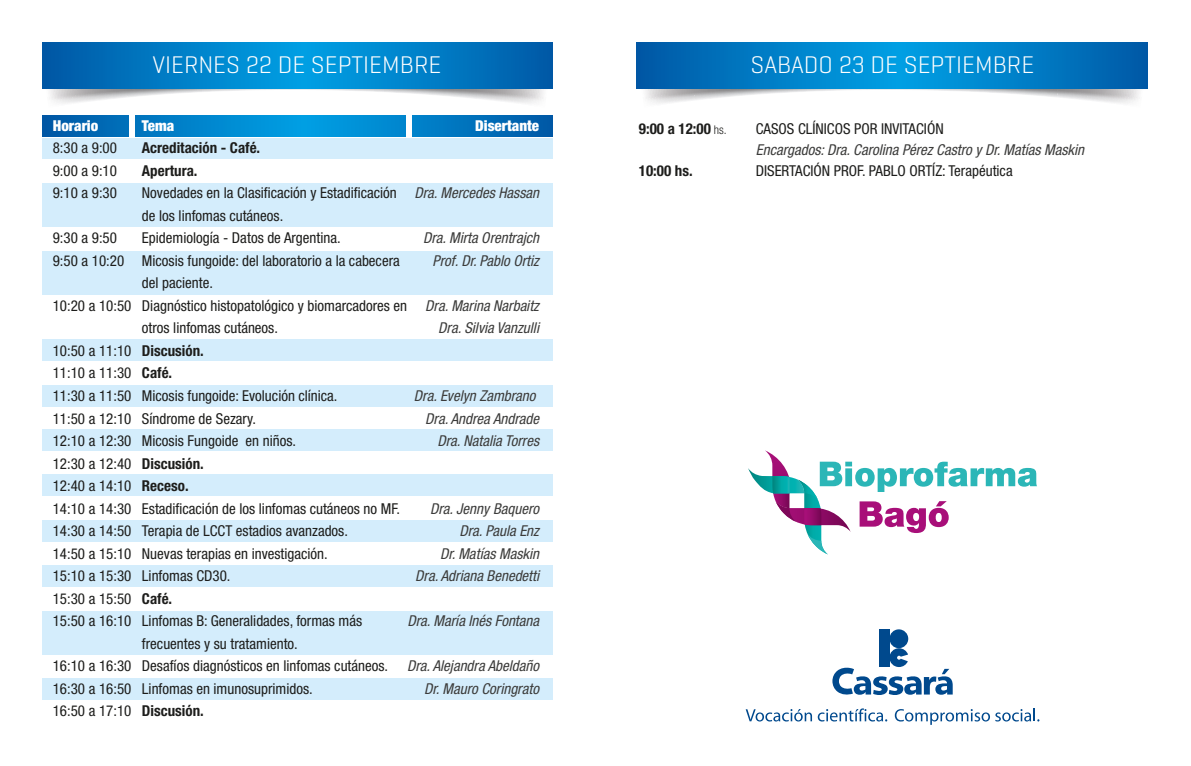
<style>
.page{position:relative;width:1191px;height:766px;background:#fff}
.page>*{position:absolute;margin:0;border:0;box-sizing:border-box;transform-origin:0 0}
.t1{font:300 24.45px "Geogrotesque";color:#fff}
.t2{font:condensed 15px/22.5px "Helvetica Neue LT Std";color:#1d1d1b}
.t3{font:italic condensed 15px/22.5px "Helvetica Neue LT Std";color:#3c3c3b;text-align:right}
.t4{font:700 condensed 15px/22.5px "Helvetica Neue LT Std";color:#1d1d1b}
.t5{font:900 condensed 15px "Helvetica Neue LT Std";color:#fff}
.s1{font-weight:300;font-size:12px}
</style>
<div class="page">
<svg style="left:43px;top:116px;width:510px;height:20px;background:#027dc6"></svg>
<div style="left:43px;top:138px;width:510px;height:20px;background:#d4edfc"></div>
<div style="left:43px;top:339px;width:510px;height:22px;background:#d4edfc"></div>
<div style="left:43px;top:385px;width:510px;height:22px;background:#d4edfc"></div>
<div style="left:43px;top:429px;width:510px;height:22px;background:#d4edfc"></div>
<div style="left:43px;top:474px;width:510px;height:22px;background:#d4edfc"></div>
<div style="left:43px;top:520px;width:510px;height:22px;background:#d4edfc"></div>
<div style="left:43px;top:565px;width:510px;height:22px;background:#d4edfc"></div>
<div style="left:43px;top:678px;width:510px;height:21px;background:#d4edfc"></div>
<div style="left:43px;top:183px;width:510px;height:44px;background:#d4edfc"></div>
<div style="left:43px;top:251px;width:510px;height:44px;background:#d4edfc"></div>
<div style="left:43px;top:611px;width:510px;height:44px;background:#d4edfc"></div>
<svg style="left:43px;top:88px;width:508px;height:15px"></svg>
<svg style="left:43px;top:42px;width:509px;height:46px;background:#007cc5"></svg>
<svg style="left:638px;top:88px;width:508px;height:15px"></svg>
<svg style="left:637px;top:42px;width:510px;height:46px;background:#007cc5"></svg>
<div style="left:130px;top:112px;width:5px;height:25px;background:#fff"></div>
<div style="left:406px;top:112px;width:5px;height:25px;background:#fff"></div>
<div style="left:879px;top:629px;width:10px;height:37px;background:#00498d"></div>
<div style="left:889px;top:629px;width:19px;height:19px;background:#00498d;border-radius:50%"></div>
<svg style="left:832px;top:648px;width:120px;height:47px"></svg>
<svg style="left:745px;top:708px;width:142px;height:13px"></svg>
<svg style="left:894px;top:708px;width:145px;height:16px"></svg>
<svg style="left:748px;top:450px;width:289px;height:104px"></svg>
<h1 class="t1" style="left:152px;top:49px;width:290px">VIERNES 22 DE SEPTIEMBRE</h1>
<h1 class="t1" style="left:750px;top:49px;width:285px">SABADO 23 DE SEPTIEMBRE</h1>
<p class="t5" style="left:53px;top:116px;width:47px">Horario</p>
<p class="t2" style="left:53px;top:137px;width:66px;text-align:justify">8:30 a 9:00<br>9:00 a 9:10<br>9:10 a 9:30</p>
<p class="t2" style="left:53px;top:227px;width:73px">9:30 a 9:50<br>9:50 a 10:20</p>
<p class="t2" style="left:53px;top:294px;width:80px">10:20 a 10:50</p>
<p class="t2" style="left:53px;top:339px;width:80px;text-align:justify">10:50 a 11:10<br>11:10 a 11:30<br>11:30 a 11:50<br>11:50 a 12:10<br>12:10 a 12:30<br>12:30 a 12:40<br>12:40 a 14:10<br>14:10 a 14:30<br>14:30 a 14:50<br>14:50 a 15:10<br>15:10 a 15:30<br>15:30 a 15:50<br>15:50 a 16:10</p>
<p class="t2" style="left:53px;top:654px;width:80px;text-align:justify">16:10 a 16:30<br>16:30 a 16:50<br>16:50 a 17:10</p>
<p class="t5" style="left:142px;top:116px;width:34px">Tema</p>
<p class="t4" style="left:142px;top:136px;width:120px">Acreditación - Café.<br>Apertura.</p>
<p class="t2" style="left:142px;top:182px;width:267px">Novedades en la Clasificación y Estadificación de los linfomas cutáneos.<br>Epidemiología - Datos de Argentina.<br>Micosis fungoide: del laboratorio a la cabecera del paciente.<br>Diagnóstico histopatológico y biomarcadores en otros linfomas cutáneos.</p>
<p class="t4" style="left:142px;top:339px;width:63px">Discusión.<br>Café.</p>
<p class="t2" style="left:142px;top:384px;width:197px">Micosis fungoide: Evolución clínica.<br>Síndrome de Sezary.<br>Micosis Fungoide en niños.</p>
<p class="t4" style="left:142px;top:451px;width:63px">Discusión.<br>Receso.</p>
<p class="t2" style="left:142px;top:497px;width:259px">Estadificación de los linfomas cutáneos no MF.<br>Terapia de LCCT estadios avanzados.<br>Nuevas terapias en investigación.<br>Linfomas CD30.</p>
<p class="t4" style="left:142px;top:586px;width:32px">Café.</p>
<p class="t2" style="left:142px;top:609px;width:248px">Linfomas B: Generalidades, formas más frecuentes y su tratamiento.<br>Desafíos diagnósticos en linfomas cutáneos.<br>Linfomas en imunosuprimidos.</p>
<p class="t4" style="left:142px;top:699px;width:63px">Discusión.</p>
<p class="t5" style="left:475px;top:116px;width:65px">Disertante</p>
<p class="t3" style="left:414px;top:182px;width:126px">Dra. Mercedes Hassan</p>
<p class="t3" style="left:423px;top:227px;width:118px">Dra. Mirta Orentrajch<br>Prof. Dr. Pablo Ortiz</p>
<p class="t3" style="left:425px;top:294px;width:115px">Dra. Marina Narbaitz<br>Dra. Silvia Vanzulli</p>
<p class="t3" style="left:414px;top:384px;width:127px">Dra. Evelyn Zambrano<br>Dra. Andrea Andrade<br>Dra. Natalia Torres</p>
<p class="t3" style="left:415px;top:497px;width:125px">Dra. Jenny Baquero<br>Dra. Paula Enz<br>Dr. Matías Maskin<br>Dra. Adriana Benedetti</p>
<p class="t3" style="left:407px;top:609px;width:133px">Dra. María Inés Fontana</p>
<p class="t3" style="left:407px;top:654px;width:133px">Dra. Alejandra Abeldaño<br>Dr. Mauro Coringrato</p>
<p class="t4" style="left:639px;top:117px;width:89px">9:00 a 12:00 <span class="s1">hs.</span></p>
<p class="t4" style="left:639px;top:159px;width:55px">10:00 hs.</p>
<p class="t2" style="left:756px;top:117px;width:189px">CASOS CLÍNICOS POR INVITACIÓN</p>
<p class="t3" style="left:756px;top:139px;width:330px">Encargados: Dra. Carolina Pérez Castro y Dr. Matías Maskin</p>
<p class="t2" style="left:756px;top:159px;width:258px">DISERTACIÓN PROF. PABLO ORTÍZ: Terapéutica</p>
</div>
